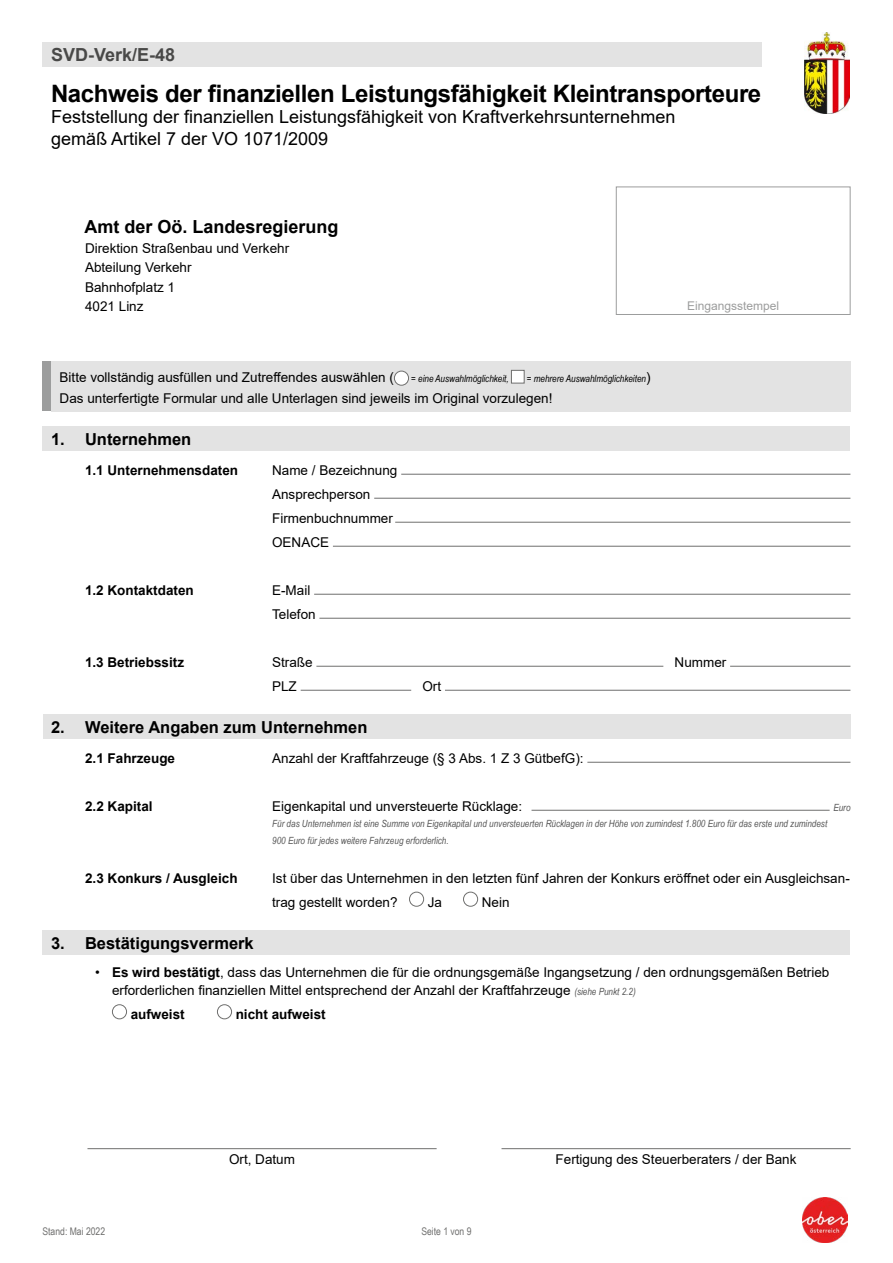
<style>
.page{position:relative;width:893px;height:1263px;background:#fff}
.page>*{position:absolute;margin:0;border:0;box-sizing:border-box;transform-origin:0 0}
.Formularkopf_H1_Formulartitel{font:700 24px "Arial";letter-spacing:-.015em;color:#000}
.Formularkopf_H1_Formulartitel-2{font:18px/21.6px "Arial";color:#000}
.Formularkopf_Adressfeld{font:700 18px "Arial";color:#000}
.Formularkopf_Formularnummer{font:700 18px "Arial";color:#494948}
.Formularabschnitt_H2{font:700 16.5px "Arial";color:#000}
.Formularabschnitt_Text{font:13.5px/24px "Arial";color:#000}
.Formularkopf_P_Allgemeine_Infos{font:13.5px "Arial";color:#000}
.Formularabschnitt_Text-2{font:700 13.5px "Arial";color:#000}
.Formularkopf_Adressfeld-2{font:13.5px/19.5px "Arial";color:#000}
.Formularabschnitt_Datum_Unterschrift{font:13.5px "Arial";color:#000}
.t1{font:12px "Arial";color:#9c9d9d}
.t2{font:10.5px "Arial Narrow";color:#6f6f6e}
.Formularabschnitt_Text_-_ohne_Grundlinie{font:italic 9.9px/16.5px "Arial Narrow";color:#565656}
.Formularkopf_P_Allgemeine_Infos-2{font:italic 9.9px "Arial Narrow";color:#000}
.Formularabschnitt_Text-3{font:italic 9.9px "Arial Narrow";color:#565656}
.s1{font-family:"Arial";font-style:normal;font-size:13.5px}
.s2{font-weight:700}
.s3{font-family:"Arial Narrow";font-style:italic;font-size:9.9px;color:#565656}
</style>
<div class="page">
<div style="left:616px;top:187px;width:234px;height:128px;border:1px solid #9c9d9d"></div>
<img style="left:805px;top:33px;width:44px;height:81px">
<div style="left:43px;top:43px;width:719px;height:24px;background:#e3e3e3"></div>
<img style="left:803px;top:1198px;width:44px;height:45px">
<hr style="left:401px;top:474px;width:449px;height:1px;background:#6f6f6e">
<hr style="left:374px;top:498px;width:476px;height:1px;background:#6f6f6e">
<hr style="left:395px;top:522px;width:455px;height:1px;background:#6f6f6e">
<hr style="left:333px;top:546px;width:517px;height:1px;background:#6f6f6e">
<hr style="left:314px;top:594px;width:536px;height:1px;background:#6f6f6e">
<hr style="left:319px;top:618px;width:531px;height:1px;background:#6f6f6e">
<hr style="left:316px;top:666px;width:347px;height:1px;background:#6f6f6e">
<hr style="left:730px;top:666px;width:120px;height:1px;background:#6f6f6e">
<hr style="left:301px;top:690px;width:110px;height:1px;background:#6f6f6e">
<hr style="left:445px;top:690px;width:405px;height:1px;background:#6f6f6e">
<div style="left:43px;top:427px;width:807px;height:24px;background:#e3e3e3"></div>
<div style="left:43px;top:715px;width:807px;height:24px;background:#e3e3e3"></div>
<hr style="left:587px;top:762px;width:263px;height:1px;background:#6f6f6e">
<hr style="left:531px;top:810px;width:299px;height:1px;background:#6f6f6e">
<div style="left:409px;top:892px;width:15px;height:15px;border:1px solid #6f6f6e;border-radius:50%"></div>
<div style="left:463px;top:892px;width:15px;height:15px;border:1px solid #6f6f6e;border-radius:50%"></div>
<div style="left:112px;top:1004px;width:15px;height:15px;border:1px solid #6f6f6e;border-radius:50%"></div>
<div style="left:217px;top:1004px;width:15px;height:15px;border:1px solid #6f6f6e;border-radius:50%"></div>
<hr style="left:87px;top:1148px;width:350px;height:1px;background:#6f6f6e">
<hr style="left:501px;top:1148px;width:350px;height:1px;background:#6f6f6e">
<div style="left:43px;top:931px;width:807px;height:24px;background:#e3e3e3"></div>
<div style="left:51px;top:361px;width:800px;height:33px;background:#e3e3e3"></div>
<div style="left:51px;top:380px;width:800px;height:31px;background:#e3e3e3"></div>
<div style="left:394px;top:371px;width:15px;height:14px;background:#fff;border-radius:50%"></div>
<div style="left:394px;top:371px;width:15px;height:15px;border:1px solid #6f6f6e;border-radius:50%"></div>
<div style="left:511px;top:370px;width:14px;height:13px;background:#fff;border:1px solid #6f6f6e"></div>
<p class="Formularkopf_Formularnummer" style="left:51px;top:42px;width:126px">SVD-Verk/E-48</p>
<h1 class="Formularkopf_H1_Formulartitel" style="left:51px;top:76px;width:712px">Nachweis der finanziellen Leistungsfähigkeit Kleintransporteure</h1>
<h1 class="Formularkopf_H1_Formulartitel-2" style="left:51px;top:106px;width:626px">Feststellung der finanziellen Leistungsfähigkeit von Kraftverkehrsunternehmen gemäß Artikel 7 der VO 1071/2009</h1>
<p class="Formularkopf_Adressfeld" style="left:84px;top:214px;width:256px">Amt der Oö. Landesregierung</p>
<p class="Formularkopf_Adressfeld-2" style="left:85px;top:238px;width:206px">Direktion Straßenbau und Verkehr<br>Abteilung Verkehr<br>Bahnhofplatz 1<br>4021 Linz</p>
<p class="Formularkopf_P_Allgemeine_Infos" style="left:60px;top:368px;width:336px">Bitte vollständig ausfüllen und Zutreffendes auswählen (</p>
<p class="Formularkopf_P_Allgemeine_Infos-2" style="left:411px;top:372px;width:99px">= eine Auswahlmöglichkeit,</p>
<p class="Formularkopf_P_Allgemeine_Infos-2" style="left:527px;top:372px;width:125px">= mehrere Auswahlmöglichkeiten<span class="s1">)</span></p>
<p class="Formularkopf_P_Allgemeine_Infos" style="left:60px;top:389px;width:494px">Das unterfertigte Formular und alle Unterlagen sind jeweils im Original vorzulegen!</p>
<h2 class="Formularabschnitt_H2" style="left:51px;top:427px;width:142px">1. Unternehmen</h2>
<p class="t1" style="left:687px;top:297px;width:94px">Eingangsstempel</p>
<p class="Formularabschnitt_Text-2" style="left:85px;top:460px;width:155px">1.1 Unternehmensdaten</p>
<p class="Formularabschnitt_Text" style="left:272px;top:458px;width:127px">Name / Bezeichnung<br>Ansprechperson<br>Firmenbuchnummer<br>OENACE</p>
<p class="Formularabschnitt_Text-2" style="left:85px;top:580px;width:110px">1.2 Kontaktdaten</p>
<p class="Formularabschnitt_Text" style="left:272px;top:578px;width:45px">E-Mail<br>Telefon</p>
<p class="Formularabschnitt_Text-2" style="left:85px;top:652px;width:101px">1.3 Betriebssitz</p>
<p class="Formularabschnitt_Text" style="left:272px;top:650px;width:42px">Straße</p>
<p class="Formularabschnitt_Text" style="left:675px;top:650px;width:53px">Nummer</p>
<p class="Formularabschnitt_Text" style="left:272px;top:674px;width:26px">PLZ</p>
<p class="Formularabschnitt_Text" style="left:422px;top:674px;width:20px">Ort</p>
<h2 class="Formularabschnitt_H2" style="left:51px;top:715px;width:318px">2. Weitere Angaben zum Unternehmen</h2>
<p class="Formularabschnitt_Text-2" style="left:85px;top:748px;width:92px">2.1 Fahrzeuge</p>
<p class="Formularabschnitt_Text" style="left:272px;top:746px;width:313px">Anzahl der Kraftfahrzeuge (§ 3 Abs. 1 Z 3 GütbefG):</p>
<p class="Formularabschnitt_Text-2" style="left:85px;top:796px;width:69px">2.2 Kapital</p>
<p class="Formularabschnitt_Text" style="left:272px;top:794px;width:251px">Eigenkapital und unversteuerte Rücklage:</p>
<p class="Formularabschnitt_Text-3" style="left:833px;top:800px;width:19px">Euro</p>
<p class="Formularabschnitt_Text_-_ohne_Grundlinie" style="left:272px;top:815px;width:557px">Für das Unternehmen ist eine Summe von Eigenkapital und unversteuerten Rücklagen in der Höhe von zumindest 1.800 Euro für das erste und zumindest<br>900 Euro für jedes weitere Fahrzeug erforderlich.</p>
<p class="Formularabschnitt_Text-2" style="left:85px;top:868px;width:154px">2.3 Konkurs / Ausgleich</p>
<p class="Formularabschnitt_Text" style="left:272px;top:866px;width:579px">Ist über das Unternehmen in den letzten fünf Jahren der Konkurs eröffnet oder ein Ausgleichsan&shy;trag gestellt worden?</p>
<p class="Formularabschnitt_Text" style="left:428px;top:890px;width:16px">Ja</p>
<p class="Formularabschnitt_Text" style="left:482px;top:890px;width:29px">Nein</p>
<h2 class="Formularabschnitt_H2" style="left:51px;top:931px;width:204px">3. Bestätigungsvermerk</h2>
<p class="Formularabschnitt_Text" style="left:112px;top:963px;width:719px;line-height:18px;text-indent:-17px">• <span class="s2">Es wird bestätigt</span>, dass das Unternehmen die für die ordnungsgemäße Ingangsetzung / den ordnungsgemäßen Betrieb erforderlichen finanziellen Mittel entsprechend der Anzahl der Kraftfahrzeuge <span class="s3">(siehe Punkt 2.2)</span></p>
<p class="Formularabschnitt_Text-2" style="left:131px;top:1005px;width:56px">aufweist</p>
<p class="Formularabschnitt_Text-2" style="left:236px;top:1005px;width:92px">nicht aufweist</p>
<p class="t2" style="left:43px;top:1223px;width:64px">Stand: Mai 2022</p>
<p class="Formularabschnitt_Datum_Unterschrift" style="left:229px;top:1150px;width:68px">Ort, Datum</p>
<p class="Formularabschnitt_Datum_Unterschrift" style="left:556px;top:1150px;width:242px">Fertigung des Steuerberaters / der Bank</p>
<p class="t2" style="left:421px;top:1223px;width:52px">Seite 1 von 9</p>
</div>
